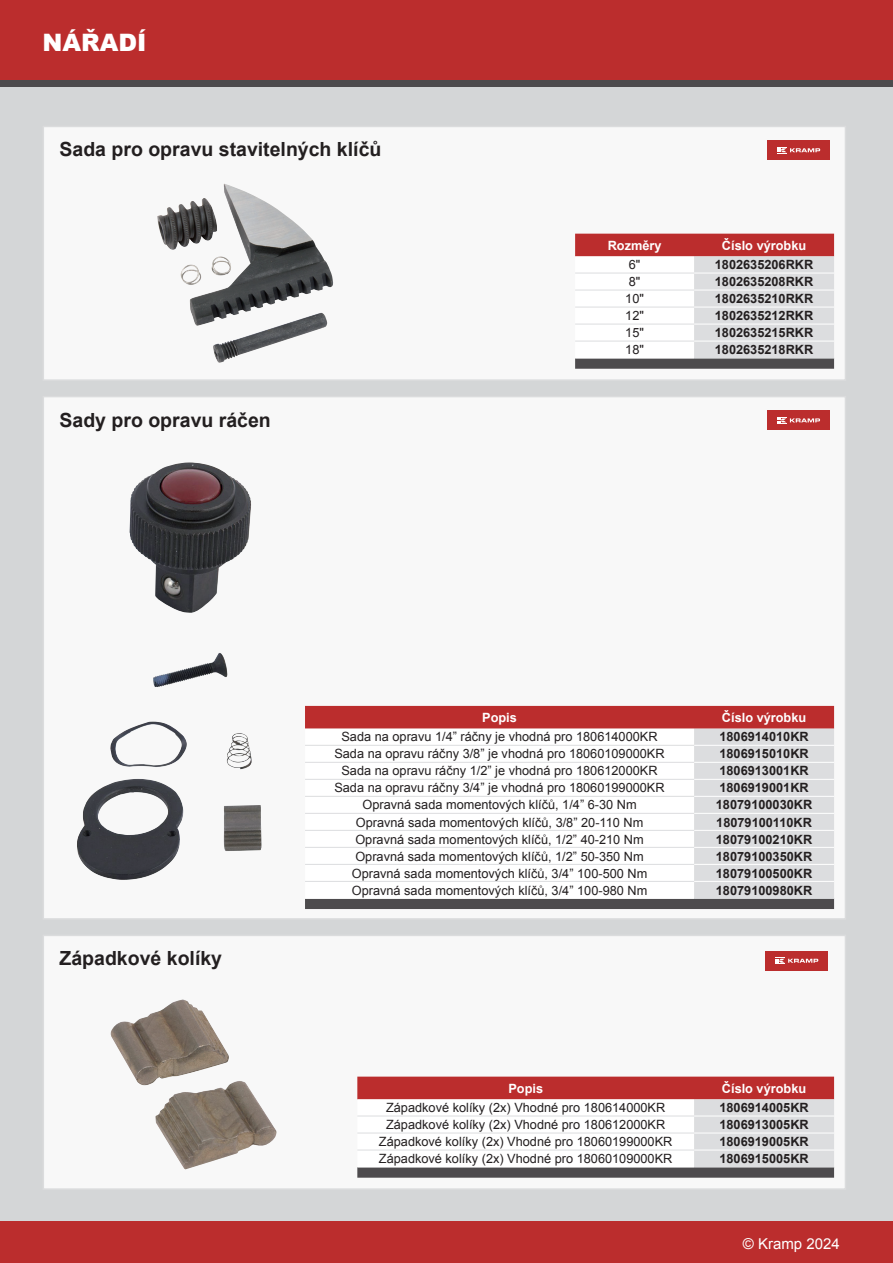
<style>
.page{position:relative;width:893px;height:1263px;background:#fff}
.page>*{position:absolute;margin:0;border:0;box-sizing:border-box;transform-origin:0 0}
.t1{font:900 24px "Arial";color:#fff}
.t2{font:700 19.5px "Arial";color:#231f20}
.t3{font:15px "Arial";color:#fff}
.t4{font:12.75px "Arial";color:#231f20}
.t5{font:700 12.75px "Arial";color:#231f20}
.t6{font:700 12.75px "Arial";color:#fff}
</style>
<div class="page">
<div style="left:0;top:1220px;width:893px;height:43px;background:#bb2d2d"></div>
<div style="left:0;top:0;width:893px;height:85px;background:#bb2d2d"></div>
<div style="left:0;top:80px;width:893px;height:10px;background:#4d4b4d"></div>
<div style="left:0;top:88px;width:893px;height:1133px;background:#d4d6d7"></div>
<div style="left:43px;top:126px;width:803px;height:255px;background:#f8f8f8;border:2px solid #dddedf"></div>
<div style="left:43px;top:396px;width:803px;height:524px;background:#f8f8f8;border:2px solid #dddedf"></div>
<div style="left:43px;top:935px;width:803px;height:255px;background:#f8f8f8;border:2px solid #dddedf"></div>
<div style="left:768px;top:141px;width:62px;height:19px;background:#bb2d2d"></div>
<svg style="left:777px;top:147px;width:43px;height:7px"></svg>
<div style="left:767px;top:411px;width:62px;height:19px;background:#bb2d2d"></div>
<svg style="left:777px;top:417px;width:43px;height:7px"></svg>
<div style="left:766px;top:951px;width:62px;height:19px;background:#bb2d2d"></div>
<svg style="left:775px;top:957px;width:43px;height:7px"></svg>
<svg style="left:575px;top:234px;width:259px;height:135px"></svg>
<hr style="left:694px;top:358px;width:140px;height:1px;background:#dcdddf">
<hr style="left:575px;top:358px;width:119px;height:1px;background:#fff">
<hr style="left:694px;top:273px;width:140px;height:1px;background:#fff">
<hr style="left:694px;top:290px;width:140px;height:1px;background:#fff">
<hr style="left:694px;top:307px;width:140px;height:1px;background:#fff">
<hr style="left:694px;top:324px;width:140px;height:1px;background:#fff">
<hr style="left:694px;top:341px;width:140px;height:1px;background:#fff">
<hr style="left:575px;top:273px;width:119px;height:1px;background:#dcdddf">
<hr style="left:575px;top:290px;width:119px;height:1px;background:#dcdddf">
<hr style="left:575px;top:307px;width:119px;height:1px;background:#dcdddf">
<hr style="left:575px;top:324px;width:119px;height:1px;background:#dcdddf">
<hr style="left:575px;top:341px;width:119px;height:1px;background:#dcdddf">
<svg style="left:357px;top:1076px;width:477px;height:102px"></svg>
<hr style="left:694px;top:1167px;width:140px;height:1px;background:#dcdddf">
<hr style="left:357px;top:1167px;width:337px;height:1px;background:#fff">
<hr style="left:694px;top:1116px;width:140px;height:1px;background:#fff">
<hr style="left:694px;top:1133px;width:140px;height:1px;background:#fff">
<hr style="left:694px;top:1150px;width:140px;height:1px;background:#fff">
<hr style="left:357px;top:1116px;width:337px;height:1px;background:#dcdddf">
<hr style="left:357px;top:1133px;width:337px;height:1px;background:#dcdddf">
<hr style="left:357px;top:1150px;width:337px;height:1px;background:#dcdddf">
<svg style="left:305px;top:706px;width:529px;height:203px"></svg>
<hr style="left:694px;top:898px;width:140px;height:1px;background:#dcdddf">
<hr style="left:305px;top:898px;width:389px;height:1px;background:#fff">
<hr style="left:694px;top:745px;width:140px;height:1px;background:#fff">
<hr style="left:694px;top:762px;width:140px;height:1px;background:#fff">
<hr style="left:694px;top:779px;width:140px;height:1px;background:#fff">
<hr style="left:694px;top:796px;width:140px;height:1px;background:#fff">
<hr style="left:694px;top:813px;width:140px;height:1px;background:#fff">
<hr style="left:694px;top:830px;width:140px;height:1px;background:#fff">
<hr style="left:694px;top:847px;width:140px;height:1px;background:#fff">
<hr style="left:694px;top:864px;width:140px;height:1px;background:#fff">
<hr style="left:694px;top:881px;width:140px;height:1px;background:#fff">
<hr style="left:305px;top:745px;width:389px;height:1px;background:#dcdddf">
<hr style="left:305px;top:762px;width:389px;height:1px;background:#dcdddf">
<hr style="left:305px;top:779px;width:389px;height:1px;background:#dcdddf">
<hr style="left:305px;top:796px;width:389px;height:1px;background:#dcdddf">
<hr style="left:305px;top:813px;width:389px;height:1px;background:#dcdddf">
<hr style="left:305px;top:830px;width:389px;height:1px;background:#dcdddf">
<hr style="left:305px;top:847px;width:389px;height:1px;background:#dcdddf">
<hr style="left:305px;top:864px;width:389px;height:1px;background:#dcdddf">
<hr style="left:305px;top:881px;width:389px;height:1px;background:#dcdddf">
<img style="left:111px;top:999px;width:165px;height:170px">
<img style="left:110px;top:722px;width:142px;height:48px">
<img style="left:130px;top:462px;width:121px;height:205px">
<img style="left:169px;top:184px;width:164px;height:142px">
<h1 class="t1" style="left:43px;top:25px;width:106px">NÁŘADÍ</h1>
<h2 class="t2" style="left:60px;top:137px;width:323px">Sada pro opravu stavitelných klíčů</h2>
<h2 class="t2" style="left:60px;top:407px;width:213px">Sady pro opravu ráčen</h2>
<p class="t6" style="left:608px;top:237px;width:55px">Rozměry</p>
<p class="t6" style="left:722px;top:237px;width:86px">Číslo výrobku</p>
<p class="t4" style="left:629px;top:256px;width:13px">6"</p>
<p class="t5" style="left:715px;top:256px;width:100px">1802635206RKR</p>
<p class="t4" style="left:629px;top:273px;width:13px">8"</p>
<p class="t5" style="left:715px;top:273px;width:100px">1802635208RKR</p>
<p class="t4" style="left:625px;top:290px;width:20px">10"</p>
<p class="t5" style="left:715px;top:290px;width:100px">1802635210RKR</p>
<p class="t4" style="left:625px;top:307px;width:20px">12"</p>
<p class="t5" style="left:715px;top:307px;width:100px">1802635212RKR</p>
<p class="t4" style="left:625px;top:324px;width:20px">15"</p>
<p class="t5" style="left:715px;top:324px;width:100px">1802635215RKR</p>
<p class="t4" style="left:625px;top:341px;width:20px">18"</p>
<p class="t5" style="left:715px;top:341px;width:100px">1802635218RKR</p>
<h2 class="t2" style="left:60px;top:946px;width:164px">Západkové kolíky</h2>
<p class="t6" style="left:482px;top:709px;width:36px">Popis</p>
<p class="t6" style="left:722px;top:709px;width:86px">Číslo výrobku</p>
<p class="t4" style="left:341px;top:729px;width:318px">Sada na opravu 1/4” ráčny je vhodná pro 180614000KR</p>
<p class="t5" style="left:719px;top:728px;width:91px">1806914010KR</p>
<p class="t4" style="left:334px;top:746px;width:332px">Sada na opravu ráčny 3/8” je vhodná pro 18060109000KR</p>
<p class="t5" style="left:719px;top:745px;width:91px">1806915010KR</p>
<p class="t4" style="left:341px;top:763px;width:318px">Sada na opravu ráčny 1/2” je vhodná pro 180612000KR</p>
<p class="t5" style="left:719px;top:762px;width:91px">1806913001KR</p>
<p class="t4" style="left:334px;top:780px;width:332px">Sada na opravu ráčny 3/4” je vhodná pro 18060199000KR</p>
<p class="t5" style="left:719px;top:780px;width:91px">1806919001KR</p>
<p class="t4" style="left:362px;top:797px;width:276px">Opravná sada momentových klíčů, 1/4” 6-30 Nm</p>
<p class="t5" style="left:716px;top:797px;width:98px">18079100030KR</p>
<p class="t4" style="left:356px;top:814px;width:289px">Opravná sada momentových klíčů, 3/8” 20-110 Nm</p>
<p class="t5" style="left:716px;top:814px;width:97px">18079100110KR</p>
<p class="t4" style="left:355px;top:831px;width:290px">Opravná sada momentových klíčů, 1/2” 40-210 Nm</p>
<p class="t5" style="left:716px;top:831px;width:98px">18079100210KR</p>
<p class="t4" style="left:355px;top:848px;width:290px">Opravná sada momentových klíčů, 1/2” 50-350 Nm</p>
<p class="t5" style="left:716px;top:848px;width:98px">18079100350KR</p>
<p class="t4" style="left:352px;top:865px;width:297px">Opravná sada momentových klíčů, 3/4” 100-500 Nm</p>
<p class="t5" style="left:716px;top:865px;width:98px">18079100500KR</p>
<p class="t4" style="left:352px;top:882px;width:297px">Opravná sada momentových klíčů, 3/4” 100-980 Nm</p>
<p class="t5" style="left:716px;top:882px;width:98px">18079100980KR</p>
<p class="t6" style="left:508px;top:1080px;width:36px">Popis</p>
<p class="t6" style="left:722px;top:1080px;width:86px">Číslo výrobku</p>
<p class="t4" style="left:386px;top:1099px;width:281px">Západkové kolíky (2x) Vhodné pro 180614000KR</p>
<p class="t5" style="left:719px;top:1099px;width:91px">1806914005KR</p>
<p class="t4" style="left:386px;top:1116px;width:281px">Západkové kolíky (2x) Vhodné pro 180612000KR</p>
<p class="t5" style="left:719px;top:1116px;width:91px">1806913005KR</p>
<p class="t4" style="left:379px;top:1133px;width:295px">Západkové kolíky (2x) Vhodné pro 18060199000KR</p>
<p class="t5" style="left:719px;top:1133px;width:91px">1806919005KR</p>
<p class="t4" style="left:379px;top:1150px;width:295px">Západkové kolíky (2x) Vhodné pro 18060109000KR</p>
<p class="t5" style="left:719px;top:1150px;width:91px">1806915005KR</p>
<p class="t3" style="left:743px;top:1233px;width:98px">© Kramp 2024</p>
</div>
